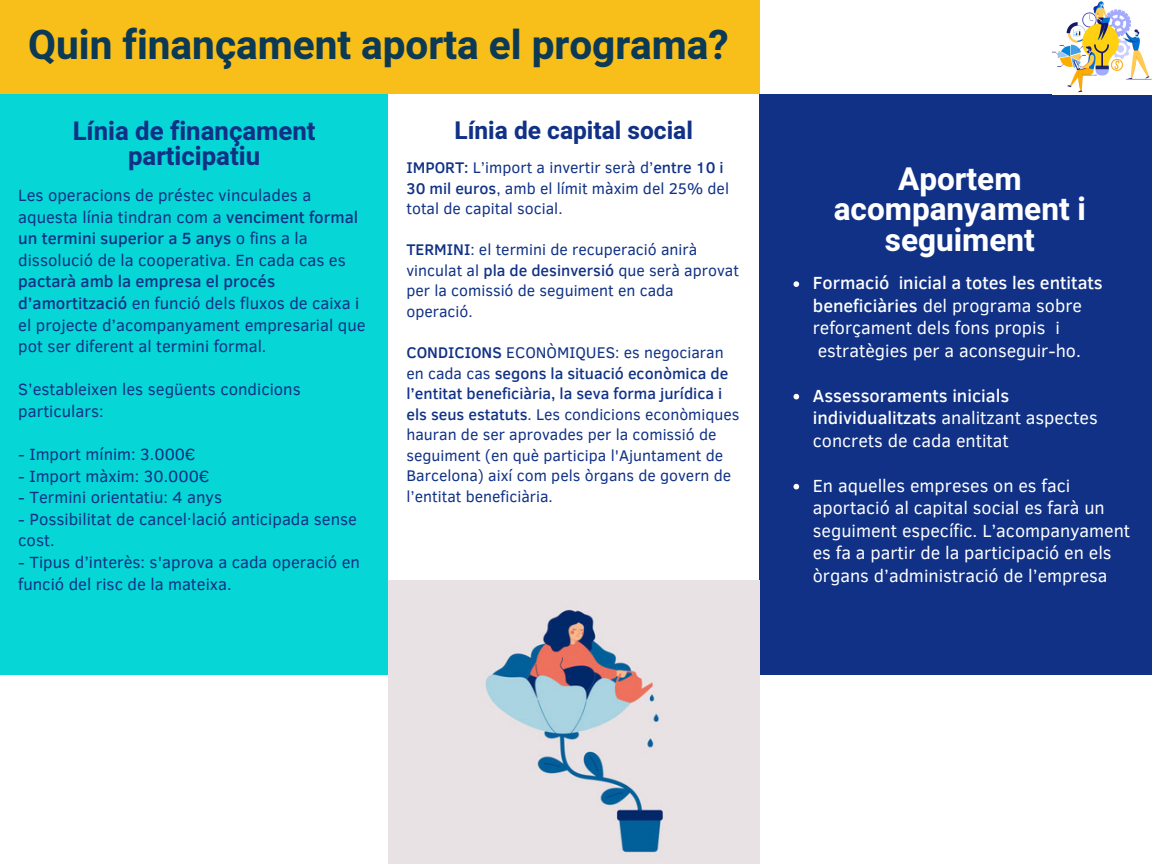
<style>
.page{position:relative;width:1152px;height:864px;background:#fff}
.page>*{position:absolute;margin:0;border:0;box-sizing:border-box;transform-origin:0 0}
.t1{font:700 40.5px "Heebo";color:#0c3954}
.t2{font:700 31.5px/30.3px "Heebo";color:#fff;text-align:center}
.t3{font:700 25.8px/25px "Heebo";color:#103186;text-align:center}
.t4{font:700 24.45px "Heebo";color:#103186}
.t5{font:18px/22.5px "Clear Sans";color:#fff}
.t6{font:16.65px/21.6px "Clear Sans";color:#103186}
.t7{font:15.9px/20.5px "Clear Sans";color:#103186}
.s1{font-weight:500}
</style>
<div class="page">
<div style="left:759px;top:95px;width:393px;height:580px;background:#103186"></div>
<div style="left:0;top:95px;width:388px;height:580px;background:#06d6d5"></div>
<div style="left:0;top:0;width:759px;height:93px;background:#f8be19"></div>
<img style="left:1053px;top:1px;width:99px;height:92px">
<img style="left:388px;top:580px;width:372px;height:284px">
<svg style="left:794px;top:281px;width:5px;height:6px"></svg>
<svg style="left:794px;top:394px;width:5px;height:5px"></svg>
<svg style="left:794px;top:484px;width:5px;height:5px"></svg>
<h1 class="t1" style="left:28px;top:17px;width:702px">Quin finançament aporta el programa?</h1>
<h3 class="t3" style="left:73px;top:119px;width:244px">Línia de finançament participatiu</h3>
<p class="t6" style="left:18px;top:184px;width:342px">Les operacions de préstec vinculades a aquesta línia tindran com a <span class="s1">venciment formal un termini superior a 5 anys</span> o fins a la dissolució de la cooperativa. En cada cas es</p>
<p class="t6" style="left:18px;top:270px;width:349px"><span class="s1">pactarà amb la empresa el procés d’amortització</span> en funció dels fluxos de caixa i el projecte d’acompanyament empresarial que pot ser diferent al termini formal.</p>
<p class="t6" style="left:18px;top:378px;width:284px">S’estableixen les següents condicions particulars:</p>
<p class="t6" style="left:18px;top:443px;width:179px">- Import mínim: 3.000€</p>
<p class="t6" style="left:18px;top:464px;width:193px">- Import màxim: 30.000€</p>
<p class="t6" style="left:18px;top:486px;width:205px">- Termini orientatiu: 4 anys</p>
<p class="t6" style="left:18px;top:507px;width:340px">- Possibilitat de cancel·lació anticipada sense cost.</p>
<p class="t6" style="left:18px;top:551px;width:343px">- Tipus d’interès: s'aprova a cada operació en funció del risc de la mateixa.</p>
<h3 class="t4" style="left:455px;top:113px;width:240px">Línia de capital social</h3>
<p class="t7" style="left:406px;top:157px;width:324px"><span class="s1">IMPORT:</span> L’import a invertir serà d’<span class="s1">entre 10 i<br>30 mil euros</span>, amb el límit màxim del 25% del total de capital social.</p>
<p class="t7" style="left:406px;top:239px;width:334px"><span class="s1">TERMINI</span>: el termini de recuperació anirà vinculat al <span class="s1">pla de desinversió</span> que serà aprovat per la comissió de seguiment en cada operació.</p>
<p class="t7" style="left:406px;top:341px;width:335px"><span class="s1">CONDICIONS</span> ECONÒMIQUES: es negociaran en cada cas <span class="s1">segons la situació econòmica de l’entitat beneficiària, la seva forma jurídica i els seus estatuts</span>. Les condicions econòmiques hauran de ser aprovades per la comissió de seguiment (en què participa l'Ajuntament de Barcelona) així com pels òrgans de govern de l’entitat beneficiària.</p>
<h2 class="t2" style="left:834px;top:165px;width:254px">Aportem acompanyament i seguiment</h2>
<p class="t5" style="left:813px;top:271px;width:291px"><span class="s1">Formació inicial a totes les entitats beneficiàries</span> del programa sobre reforçament dels fons propis i estratègies per a aconseguir-ho.</p>
<p class="t5" style="left:813px;top:383px;width:286px"><span class="s1">Assessoraments inicials individualitzats</span> analitzant aspectes concrets de cada entitat</p>
<p class="t5" style="left:813px;top:473px;width:319px">En aquelles empreses on es faci aportació al capital social es farà un seguiment específic. L’acompanyament es fa a partir de la participació en els òrgans d’administració de l’empresa</p>
</div>
